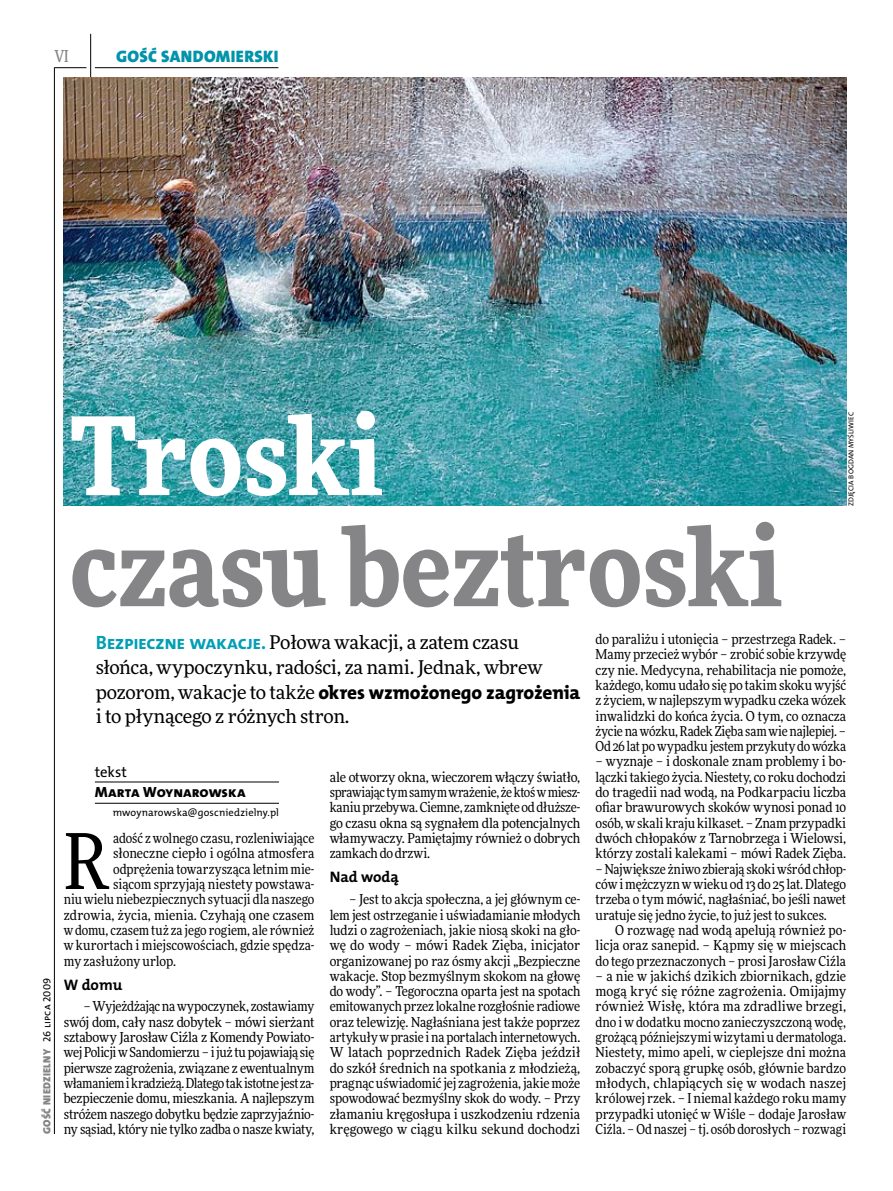
<style>
.page{position:relative;width:893px;height:1191px;background:#fff}
.page>*{position:absolute;margin:0;border:0;box-sizing:border-box;transform-origin:0 0}
.t1{font:900 108px "Freeday Narrow";color:#858486}
.t2{font:900 108px "Freeday Narrow";color:#fff}
.t3{font:76.95px "Freeday Narrow News";color:#000}
.t4{font:19.35px "The Mix HP8 Ex Bld";letter-spacing:-.005em;color:#000}
.t5{font:18.9px/24.9px "Freeday News";letter-spacing:-.01em;color:#000}
.t6{font:16.65px "The Mix HP9 Blk";letter-spacing:.02em;color:#0093aa}
.t7{font:500 16.5px "Freeday Narrow";color:#858486;scale:.9 1}
.t8{font:15.3px "The Mix HP7 Bld";color:#000}
.t9{font:14.85px "The Mix HP8 Ex Bld";color:#000}
.t10{font:14.85px "The Mix HP5 Plain";color:#000}
.t11{font:13.65px/15.3px "Freeday Narrow News";letter-spacing:-.005em;color:#000;text-align:justify}
.t12{font:10.5px "The Mix HP5 Plain";letter-spacing:.01em;color:#000}
.t13{font:10.5px "The Mix HP9 Blk";letter-spacing:.025em;color:#858486}
.t14{font:7.2px "The Mix HP5 Plain";letter-spacing:.015em;color:#000}
.s1{font-family:"The Mix HP5 Plain";color:#000}
.s2{font-family:"The Mix HP7 Bld";font-size:19.35px;color:#009fb5}
.s3{font-family:"Freeday News";font-size:18.9px}
</style>
<div class="page">
<hr style="left:54px;top:67px;width:1px;height:1067px;background:#000">
<hr style="left:90px;top:34px;width:1px;height:43px;background:#000">
<hr style="left:54px;top:67px;width:32px;height:1px;background:#000">
<hr style="left:95px;top:67px;width:183px;height:1px;background:#000">
<img style="left:64px;top:77px;width:782px;height:429px">
<hr style="left:95px;top:781px;width:184px;height:1px;background:#000">
<hr style="left:95px;top:803px;width:184px;height:1px;background:#000">
<p class="t7" style="left:54px;top:46px;width:17px">VI</p>
<p class="t6" style="left:116px;top:46px;width:164px">GOŚĆ SANDOMIERSKI</p>
<p class="t13" style="left:40px;top:1134px;width:158px;rotate:-90deg">GOŚĆ NIEDZIELNY <span class="s1">26 lipca 2009</span></p>
<h1 class="t2" style="left:70px;top:386px;width:315px">Troski</h1>
<h1 class="t1" style="left:70px;top:497px;width:714px">czasu beztroski</h1>
<h3 class="t5" style="left:96px;top:629px;width:448px"><span class="s2">Bezpieczne wakacje.</span> Połowa wakacji, a zatem czasu słońca, wypoczynku, radości, za nami. Jednak, wbrew</h3>
<h3 class="t4" style="left:96px;top:679px;width:486px"><span class="s3">pozorom, wakacje to także</span> okres wzmożonego zagrożenia</h3>
<h3 class="t5" style="left:96px;top:704px;width:255px">i to płynącego z różnych stron.</h3>
<p class="t14" style="left:846px;top:506px;width:96px;rotate:-90deg">Zdjęcia Bogdan Myśliwiec</p>
<p class="t11" style="left:596px;top:631px;width:252px">do paraliżu i utonięcia – przestrzega Radek. – Mamy przecież wybór – zrobić sobie krzywdę czy nie. Medycyna, rehabilitacja nie pomoże, każdego, komu udało się po takim skoku wyjść z życiem, w najlepszym wypadku czeka wózek inwalidzki do końca życia. O tym, co oznacza życie nawózku, Radek Zięba sam wie najlepiej. – Od 26 lat powypadku jestem przykuty dowózka</p>
<p class="t11" style="left:596px;top:754px;width:252px">– wyznaje – i doskonale znam problemy i bo&shy;lączki takiego życia. Niestety, co roku dochodzi do tragedii nad wodą, na Podkarpaciu liczba ofiar brawurowych skoków wynosi ponad 10 osób, w skali kraju kilkaset. – Znam przypadki dwóch chłopaków z Tarnobrzega i Wielowsi, którzy zostali kalekami – mówi Radek Zięba.</p>
<p class="t11" style="left:596px;top:861px;width:252px">– Największe żniwo zbierają skoki wśród chłop&shy;ców imężczyzn w wieku od 13 do 25 lat. Dlatego trzeba o tym mówić, nagłaśniać, bo jeśli nawet uratuje się jedno życie, to już jest to sukces.</p>
<p class="t11" style="left:596px;top:922px;width:252px;text-indent:20px">O rozwagę nad wodą apelują również po&shy;licja oraz sanepid. – Kąpmy się w miejscach do tego przeznaczonych – prosi Jarosław Ciźla</p>
<p class="t11" style="left:596px;top:968px;width:252px">– a nie w jakichś dzikich zbiornikach, gdzie mogą kryć się różne zagrożenia. Omijajmy również Wisłę, która ma zdradliwe brzegi, dno i w dodatku mocno zanieczyszczoną wodę, grożącą późniejszymi wizytami u dermatologa.<br>Niestety, mimo apeli, w cieplejsze dni można zobaczyć sporą grupkę osób, głównie bardzo młodych, chlapiących się w wodach naszej królowej rzek. – I niemal każdego roku mamy przypadki utonięć w Wiśle – dodaje Jarosław Ciźla. – Od naszej – tj. osób dorosłych – rozwagi</p>
<p class="t10" style="left:95px;top:762px;width:33px">tekst</p>
<p class="t9" style="left:95px;top:782px;width:152px">Marta Woynarowska</p>
<p class="t12" style="left:113px;top:806px;width:168px">mwoynarowska@goscniedzielny.pl</p>
<p class="t11" style="left:330px;top:769px;width:252px">ale otworzy okna, wieczorem włączy światło, sprawiając tym samym wrażenie, żektoś wmiesz&shy;kaniu przebywa. Ciemne, zamknięte oddłuższe&shy;go czasu okna są sygnałem dla potencjalnych włamywaczy. Pamiętajmy również o dobrych zamkach do drzwi.</p>
<p class="t8" style="left:330px;top:867px;width:71px">Nad wodą</p>
<p class="t11" style="left:330px;top:891px;width:252px;text-indent:20px">– Jest to akcja społeczna, a jej głównym ce&shy;lem jest ostrzeganie i uświadamianie młodych ludzi o zagrożeniach, jakie niosą skoki na gło&shy;wę do wody – mówi Radek Zięba, inicjator organizowanej po raz ósmy akcji „Bezpieczne wakacje. Stop bezmyślnym skokom na głowę do wody”. – Tegoroczna oparta jest na spotach emitowanych przez lokalne rozgłośnie radiowe oraz telewizję. Nagłaśniana jest także poprzez artykuły wprasie ina portalach internetowych.<br>W latach poprzednich Radek Zięba jeździł do szkół średnich na spotkania z młodzieżą, pragnąc uświadomić jej zagrożenia, jakie może spowodować bezmyślny skok do wody. – Przy złamaniu kręgosłupa i uszkodzeniu rdzenia kręgowego w ciągu kilku sekund dochodzi</p>
<h2 class="t3" style="left:64px;top:814px;width:46px">R</h2>
<p class="t11" style="left:113px;top:830px;width:203px">adość z wolnego czasu, rozleniwiające</p>
<p class="t11" style="left:113px;top:845px;width:203px">słoneczne ciepło i ogólna atmosfera</p>
<p class="t11" style="left:113px;top:861px;width:203px">odprężenia towarzysząca letnim mie-</p>
<p class="t11" style="left:113px;top:876px;width:203px">siącom sprzyjają niestety powstawa-</p>
<p class="t11" style="left:64px;top:891px;width:252px">niu wielu niebezpiecznych sytuacji dla naszego</p>
<p class="t11" style="left:64px;top:907px;width:252px">zdrowia, życia, mienia. Czyhają one czasem</p>
<p class="t11" style="left:64px;top:922px;width:252px">w domu, czasem tuż za jego rogiem, ale również</p>
<p class="t11" style="left:64px;top:937px;width:252px">w kurortach i miejscowościach, gdzie spędza-</p>
<p class="t11" style="left:64px;top:953px;width:114px">my zasłużony urlop.</p>
<p class="t8" style="left:64px;top:974px;width:60px">W domu</p>
<p class="t11" style="left:64px;top:998px;width:252px;text-indent:20px">– Wyjeżdżając nawypoczynek, zostawiamy swój dom, cały nasz dobytek – mówi sierżant sztabowy Jarosław Ciźla z Komendy Powiato&shy;wej Policji wSandomierzu – ijuż tupojawiają się pierwsze zagrożenia, związane z ewentualnym włamaniem ikradzieżą. Dlatego tak istotne jest za&shy;bezpieczenie domu, mieszkania. A najlepszym stróżem naszego dobytku będzie zaprzyjaźnio&shy;ny sąsiad, który nie tylko zadba o nasze kwiaty,</p>
</div>
